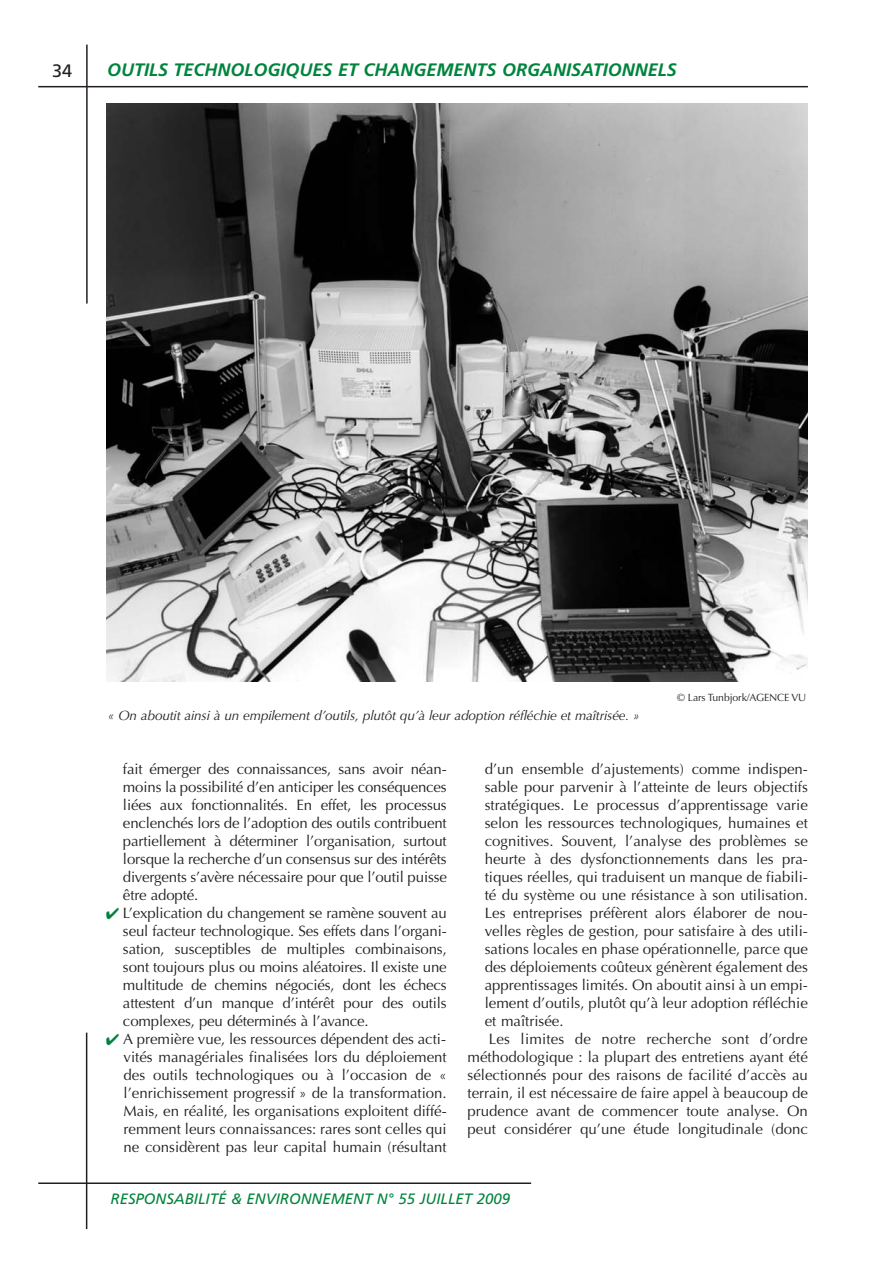
<style>
.page{position:relative;width:893px;height:1263px;background:#fff}
.page>*{position:absolute;margin:0;border:0;box-sizing:border-box;transform-origin:0 0}
.t1{font:italic 700 18px "Frutiger";color:#00843d}
.t2{font:18px "Frutiger";color:#231f20}
.t3{font:15px/18px "Optima";color:#231f20;text-align:justify}
.t4{font:italic 15px "Frutiger";color:#00843d}
.t5{font:italic 13.5px "Optima";letter-spacing:-.01em;color:#231f20}
.t6{font:10.5px "Optima";letter-spacing:-.01em;color:#231f20}
.s1{color:#00843d}
</style>
<div class="page">
<hr style="left:38px;top:86px;width:770px;height:1px;background:#231f20">
<hr style="left:86px;top:45px;width:2px;height:259px;background:#231f20">
<hr style="left:86px;top:1032px;width:1px;height:197px;background:#231f20">
<hr style="left:38px;top:1182px;width:493px;height:2px;background:#231f20">
<img style="left:106px;top:104px;width:702px;height:577px">
<p class="t2" style="left:52px;top:63px;width:22px">34</p>
<p class="t1" style="left:107px;top:62px;width:571px">OUTILS TECHNOLOGIQUES ET CHANGEMENTS ORGANISATIONNELS</p>
<p class="t5" style="left:108px;top:707px;width:534px">« On aboutit ainsi à un empilement d’outils, plutôt qu’à leur adoption réfléchie et maîtrisée. »</p>
<p class="t6" style="left:677px;top:691px;width:131px">© Lars Tunbjork/AGENCE VU</p>
<p class="t3" style="left:123px;top:760px;width:325px">fait émerger des connaissances, sans avoir néan&shy;moins la possibilité d’en anticiper les conséquences liées aux fonctionnalités. En effet, les processus enclenchés lors de l’adoption des outils contribuent partiellement à déterminer l’organisation, surtout lorsque la recherche d’un consensus sur des intérêts divergents s’avère nécessaire pour que l’outil puisse être adopté.</p>
<p class="t3" style="left:123px;top:904px;width:325px;text-indent:-17px"><span class="s1">✔</span> L’explication du changement se ramène souvent au seul facteur technologique. Ses effets dans l’organi&shy;sation, susceptibles de multiples combinaisons, sont toujours plus ou moins aléatoires. Il existe une multitude de chemins négociés, dont les échecs attestent d’un manque d’intérêt pour des outils complexes, peu déterminés à l’avance.</p>
<p class="t3" style="left:124px;top:1030px;width:325px;text-indent:-17px"><span class="s1">✔</span> A première vue, les ressources dépendent des acti&shy;vités managériales finalisées lors du déploiement des outils technologiques ou à l’occasion de « l’enrichissement progressif » de la transformation.<br>Mais, en réalité, les organisations exploitent diffé&shy;remment leurs connaissances: rares sont celles qui ne considèrent pas leur capital humain (résultant</p>
<p class="t3" style="left:485px;top:760px;width:325px">d’un ensemble d’ajustements) comme indispen-</p>
<p class="t3" style="left:485px;top:778px;width:325px">sable pour parvenir à l’atteinte de leurs objectifs</p>
<p class="t3" style="left:485px;top:796px;width:325px">stratégiques. Le processus d’apprentissage varie</p>
<p class="t3" style="left:485px;top:814px;width:325px">selon les ressources technologiques, humaines et</p>
<p class="t3" style="left:485px;top:832px;width:325px">cognitives. Souvent, l’analyse des problèmes se</p>
<p class="t3" style="left:485px;top:850px;width:325px">heurte à des dysfonctionnements dans les pra-</p>
<p class="t3" style="left:485px;top:868px;width:325px">tiques réelles, qui traduisent un manque de fiabili-</p>
<p class="t3" style="left:485px;top:886px;width:325px">té du système ou une résistance à son utilisation.</p>
<p class="t3" style="left:485px;top:904px;width:325px">Les entreprises préfèrent alors élaborer de nou-</p>
<p class="t3" style="left:485px;top:922px;width:325px">velles règles de gestion, pour satisfaire à des utili-</p>
<p class="t3" style="left:485px;top:940px;width:325px">sations locales en phase opérationnelle, parce que</p>
<p class="t3" style="left:485px;top:958px;width:325px">des déploiements coûteux génèrent également des</p>
<p class="t3" style="left:485px;top:976px;width:325px">apprentissages limités. On aboutit ainsi à un empi-</p>
<p class="t3" style="left:485px;top:994px;width:325px">lement d’outils, plutôt qu’à leur adoption réfléchie</p>
<p class="t3" style="left:485px;top:1012px;width:80px">et maîtrisée.</p>
<p class="t3" style="left:489px;top:1030px;width:320px">Les limites de notre recherche sont d’ordre</p>
<p class="t3" style="left:467px;top:1048px;width:342px">méthodologique : la plupart des entretiens ayant été</p>
<p class="t3" style="left:467px;top:1066px;width:342px">sélectionnés pour des raisons de facilité d’accès au</p>
<p class="t3" style="left:467px;top:1084px;width:342px">terrain, il est nécessaire de faire appel à beaucoup de</p>
<p class="t3" style="left:467px;top:1102px;width:342px">prudence avant de commencer toute analyse. On</p>
<p class="t3" style="left:467px;top:1120px;width:342px">peut considérer qu’une étude longitudinale (donc</p>
<p class="t4" style="left:111px;top:1193px;width:401px">RESPONSABILITÉ &amp; ENVIRONNEMENT N° 55 JUILLET 2009</p>
</div>
